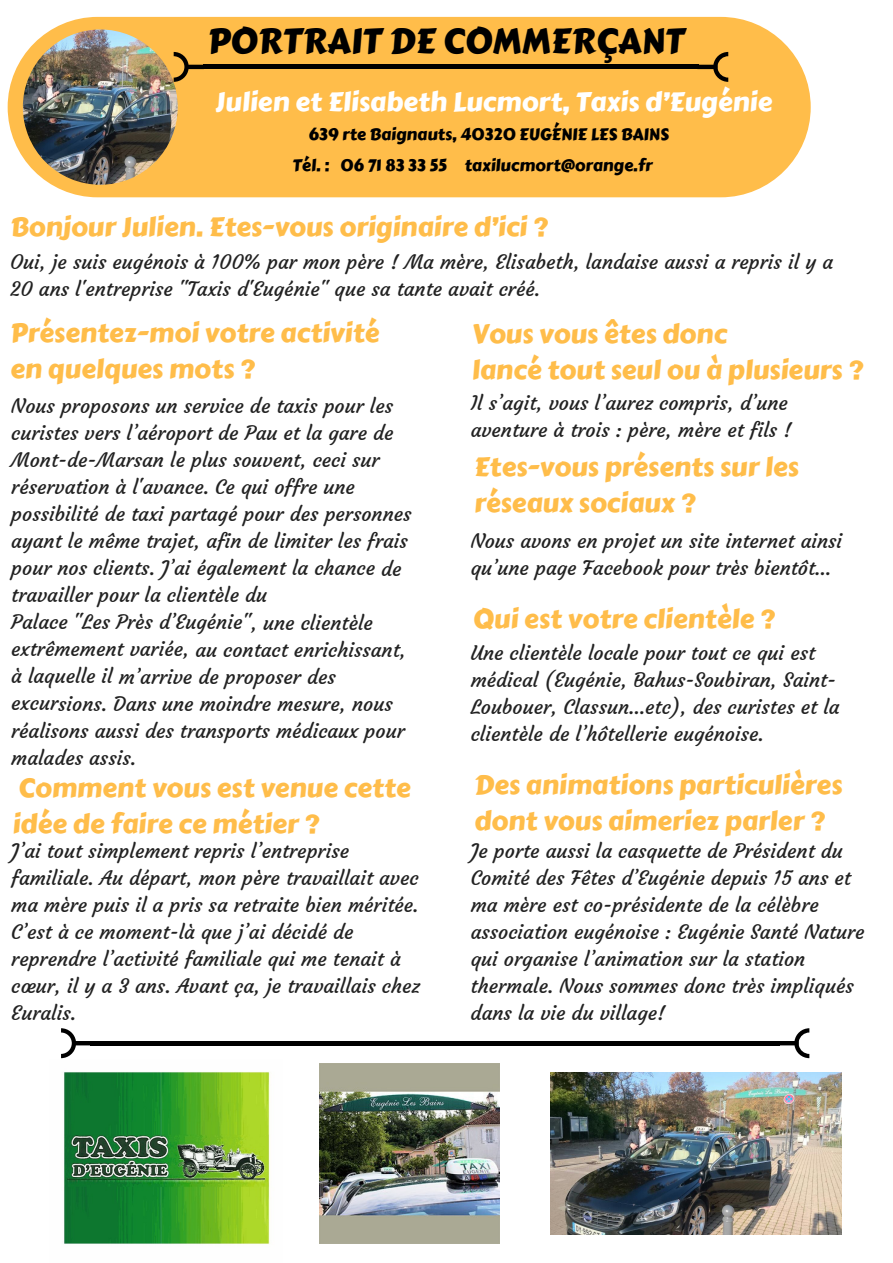
<style>
.page{position:relative;width:893px;height:1263px;background:#fff}
.page>*{position:absolute;margin:0;border:0;box-sizing:border-box;transform-origin:0 0}
.t1{font:34.8px "Carter One";color:#000}
.t2{font:26.55px/36px "Carter One";color:#ffbd4a}
.t3{font:26.55px "Carter One";color:#fff}
.t4{font:19.8px/27px "Courgette";color:#222}
.t5{font:16.5px "Carter One";color:#000}
</style>
<div class="page">
<div style="left:8px;top:17px;width:803px;height:180px;background:#ffbd4a;border-radius:90px"></div>
<img style="left:23px;top:29px;width:155px;height:156px">
<hr style="left:203px;top:65px;width:496px;height:4px;background:#000">
<svg style="left:697px;top:52px;width:31px;height:30px"></svg>
<svg style="left:174px;top:52px;width:30px;height:30px"></svg>
<hr style="left:90px;top:1041px;width:690px;height:4px;background:#000">
<svg style="left:778px;top:1028px;width:31px;height:30px"></svg>
<svg style="left:61px;top:1028px;width:30px;height:30px"></svg>
<img style="left:64px;top:1072px;width:207px;height:172px">
<img style="left:320px;top:1063px;width:180px;height:180px">
<img style="left:551px;top:1072px;width:290px;height:162px">
<h1 class="t1" style="left:207px;top:14px;width:479px">PORTRAIT DE COMMERÇANT</h1>
<h2 class="t3" style="left:215px;top:82px;width:558px">Julien et Elisabeth Lucmort, Taxis d’Eugénie</h2>
<p class="t5" style="left:293px;top:153px;width:361px">Tél. : 06 71 83 33 55 taxilucmort@orange.fr</p>
<p class="t5" style="left:308px;top:121px;width:362px">639 rte Baignauts, 40320 EUGÉNIE LES BAINS</p>
<h2 class="t2" style="left:10px;top:210px;width:539px">Bonjour Julien. Etes-vous originaire d’ici ?</h2>
<p class="t4" style="left:10px;top:249px;width:824px">Oui, je suis eugénois à 100% par mon père ! Ma mère, Elisabeth, landaise aussi a repris il y a<br>20 ans l'entreprise "Taxis d'Eugénie" que sa tante avait créé.</p>
<h2 class="t2" style="left:10px;top:315px;width:371px">Présentez-moi votre activité en quelques mots ?</h2>
<p class="t4" style="left:11px;top:393px;width:402px">Nous proposons un service de taxis pour les curistes vers l’aéroport de Pau et la gare de Mont-de-Marsan le plus souvent, ceci sur réservation à l'avance. Ce qui offre une possibilité de taxi partagé pour des personnes ayant le même trajet, afin de limiter les frais pour nos clients. J’ai également la chance de travailler pour la clientèle du<br>Palace "Les Près d’Eugénie", une clientèle extrêmement variée, au contact enrichissant, à laquelle il m’arrive de proposer des excursions. Dans une moindre mesure, nous réalisons aussi des transports médicaux pour malades assis.</p>
<h2 class="t2" style="left:12px;top:770px;width:400px">Comment vous est venue cette idée de faire ce métier ?</h2>
<p class="t4" style="left:11px;top:838px;width:410px">J’ai tout simplement repris l’entreprise familiale. Au départ, mon père travaillait avec ma mère puis il a pris sa retraite bien méritée.<br>C’est à ce moment-là que j’ai décidé de reprendre l’activité familiale qui me tenait à cœur, il y a 3 ans. Avant ça, je travaillais chez Euralis.</p>
<h2 class="t2" style="left:472px;top:317px;width:393px">Vous vous êtes donc<br>lancé tout seul ou à plusieurs ?</h2>
<p class="t4" style="left:471px;top:389px;width:322px">Il s’agit, vous l’aurez compris, d’une aventure à trois : père, mère et fils !</p>
<h2 class="t2" style="left:474px;top:449px;width:326px">Etes-vous présents sur les réseaux sociaux ?</h2>
<p class="t4" style="left:471px;top:528px;width:373px">Nous avons en projet un site internet ainsi qu’une page Facebook pour très bientôt…</p>
<h2 class="t2" style="left:473px;top:601px;width:304px">Qui est votre clientèle ?</h2>
<p class="t4" style="left:471px;top:639px;width:371px">Une clientèle locale pour tout ce qui est médical (Eugénie, Bahus-Soubiran, Saint-Loubouer, Classun…etc), des curistes et la clientèle de l’hôtellerie eugénoise.</p>
<h2 class="t2" style="left:474px;top:767px;width:370px">Des animations particulières dont vous aimeriez parler ?</h2>
<p class="t4" style="left:471px;top:838px;width:395px">Je porte aussi la casquette de Président du Comité des Fêtes d’Eugénie depuis 15 ans et ma mère est co-présidente de la célèbre association eugénoise : Eugénie Santé Nature qui organise l’animation sur la station thermale. Nous sommes donc très impliqués dans la vie du village!</p>
</div>
